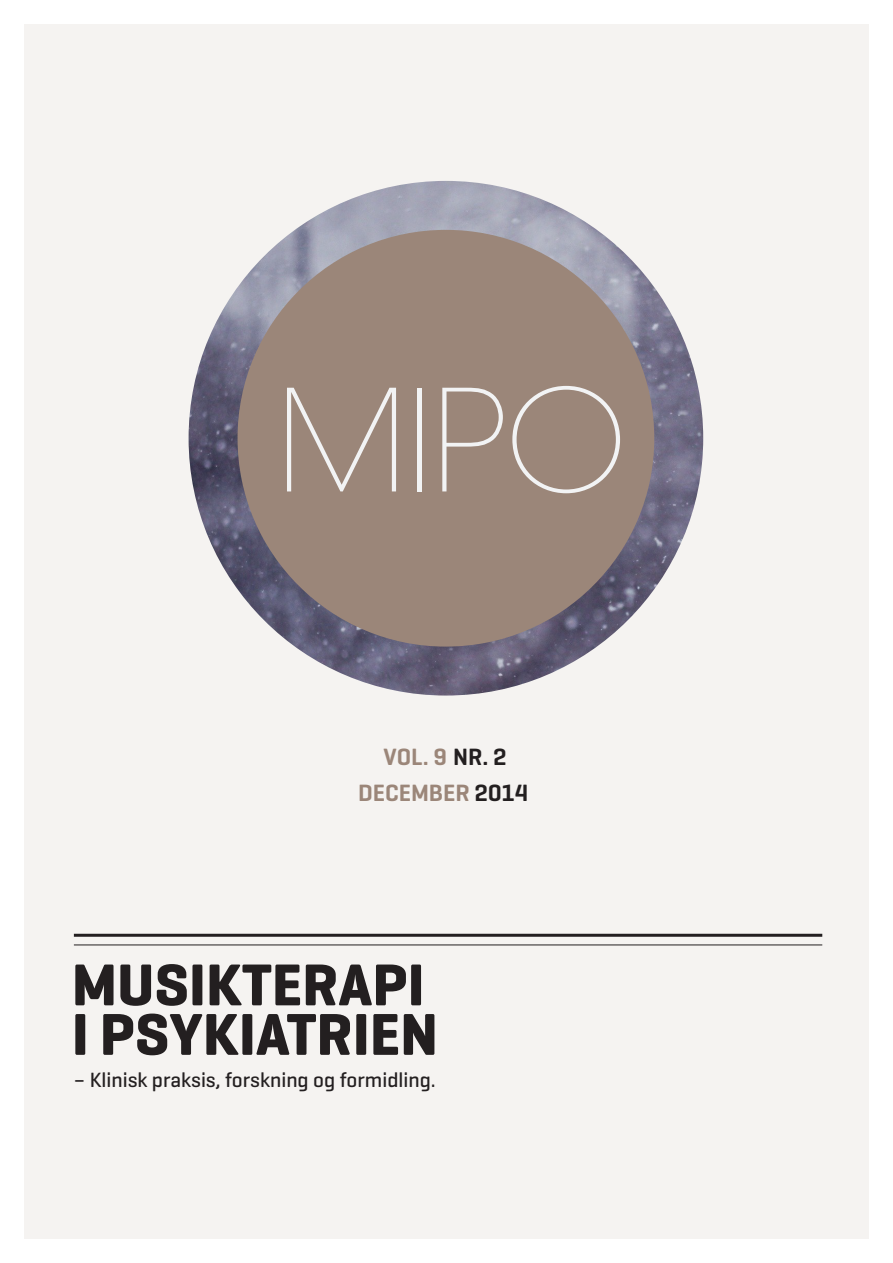
<style>
.page{position:relative;width:893px;height:1263px;background:#fff}
.page>*{position:absolute;margin:0;border:0;box-sizing:border-box;transform-origin:0 0}
.t1{font:700 60px/49.5px "Geogrotesque";color:#231f20}
.t2{font:600 24px "Geogrotesque";color:#9b8679}
.t3{font:500 21px "Geogrotesque";color:#231f20}
.s1{color:#231f20}
</style>
<div class="page">
<div style="left:24px;top:24px;width:845px;height:1214px;background:#f5f3f1"></div>
<hr style="left:74px;top:944px;width:748px;height:1px;background:#231f20">
<hr style="left:74px;top:934px;width:748px;height:3px;background:#231f20">
<img style="left:189px;top:181px;width:514px;height:514px;border-radius:257px">
<div style="left:238px;top:230px;width:416px;height:417px;background:#9b8679;border-radius:50%"></div>
<svg style="left:442px;top:388px;width:61px;height:104px"></svg>
<svg style="left:512px;top:386px;width:108px;height:108px"></svg>
<svg style="left:287px;top:388px;width:109px;height:104px"></svg>
<hr style="left:418px;top:388px;width:4px;height:103px;background:#f2f3f4">
<p class="t2" style="left:384px;top:742px;width:125px">VOL. 9 <span class="s1">NR. 2</span></p>
<p class="t2" style="left:358px;top:778px;width:172px">DECEMBER <span class="s1">2014</span></p>
<p class="t1" style="left:72px;top:960px;width:368px">MUSIKTERAPI<br>I PSYKIATRIEN</p>
<p class="t3" style="left:74px;top:1066px;width:363px">– Klinisk praksis, forskning og formidling.</p>
</div>
